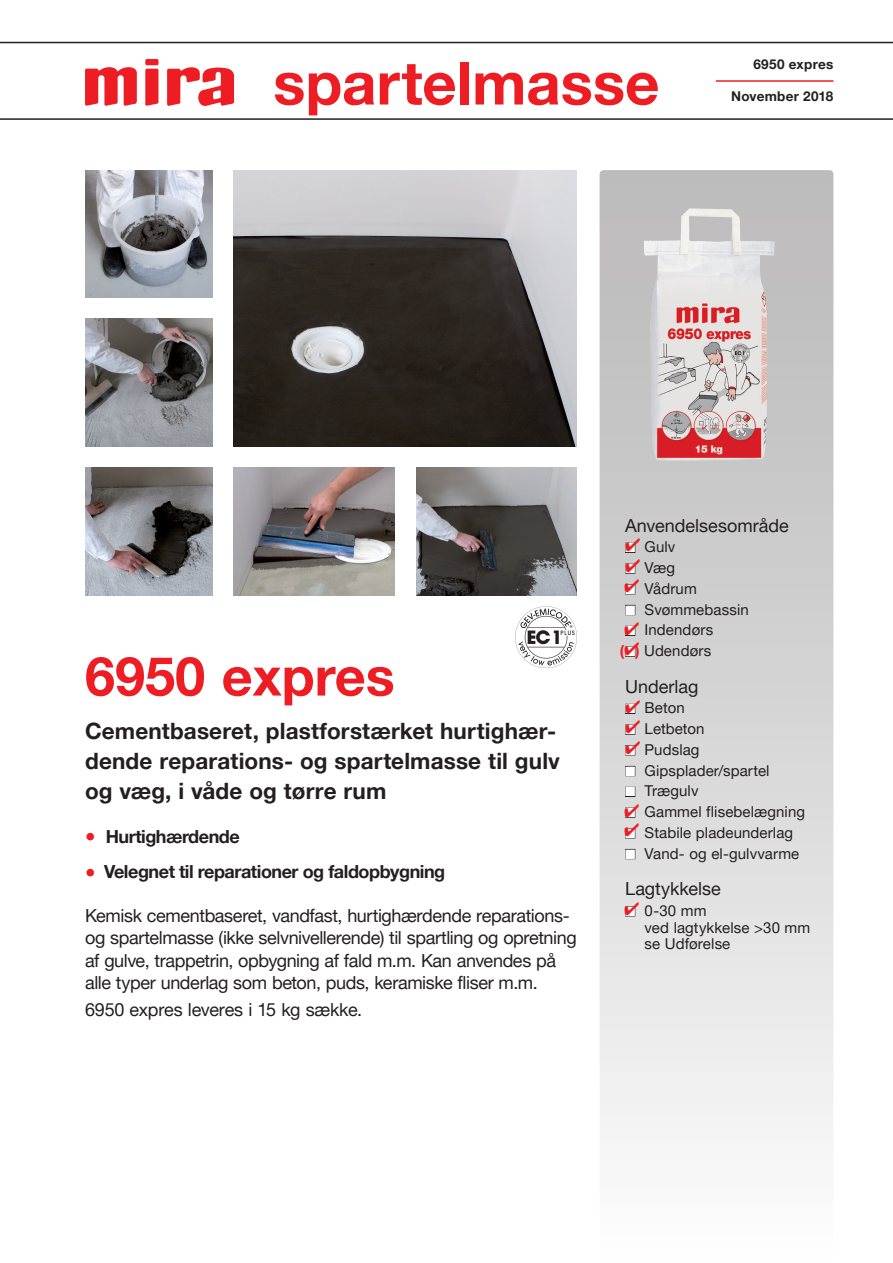
<style>
.page{position:relative;width:893px;height:1263px;background:#fff}
.page>*{position:absolute;margin:0;border:0;box-sizing:border-box;transform-origin:0 0}
.TYPE_OVERSKRIFT{font:700 60px "Helvetica Neue LT Pro";color:#ee1d23}
.over{font:700 54px "Helvetica Neue LT Pro";color:#ee1d23}
.TEKST_UNDER_BILLEDE{font:700 22.5px/30px "Helvetica Neue LT Pro";letter-spacing:.005em;color:#231f20}
.BRØD_side_1{font:18px/22.5px "Helvetica Neue LT Pro";letter-spacing:-.02em;color:#231f20}
.DOTPUNKTER{font:700 18px "Helvetica Neue LT Pro";letter-spacing:-.025em;color:#231f20}
.BRØD_OVERSKRIFT{font:18px "Helvetica Neue LT Pro";color:#231f20}
.PUNKTER_TIL_HØJRE{font:15px "Helvetica Neue LT Pro";letter-spacing:.005em;color:#231f20}
.BRØD{font:700 13.5px "Helvetica Neue LT Pro";letter-spacing:.02em;color:#231f20}
.s1{font-size:21px;color:#ee1d23}
.s2{color:#fff}
.s3{font-weight:700;color:#ee1d23}
</style>
<div class="page">
<div style="left:600px;top:170px;width:233px;height:1093px;background:linear-gradient(to bottom,#b7b6b6,#fafafa);border-radius:4px"></div>
<hr style="left:0;top:118px;width:893px;height:2px;background:#231f20">
<hr style="left:0;top:42px;width:893px;height:1px;background:#231f20">
<svg style="left:145px;top:69px;width:13px;height:37px"></svg>
<div style="left:145px;top:59px;width:13px;height:6px;background:#ee1d23;border-radius:2px"></div>
<svg style="left:85px;top:67px;width:52px;height:39px"></svg>
<svg style="left:167px;top:67px;width:67px;height:39px"></svg>
<img style="left:85px;top:170px;width:128px;height:128px">
<img style="left:85px;top:319px;width:128px;height:127px">
<img style="left:85px;top:468px;width:128px;height:127px">
<img style="left:234px;top:170px;width:343px;height:276px">
<div style="left:625px;top:543px;width:10px;height:10px;border:1px solid #231f20"></div>
<div style="left:625px;top:563px;width:10px;height:10px;border:1px solid #231f20"></div>
<div style="left:625px;top:605px;width:10px;height:10px;border:1px solid #231f20"></div>
<div style="left:625px;top:646px;width:10px;height:10px;border:1px solid #231f20"></div>
<div style="left:625px;top:704px;width:10px;height:10px;border:1px solid #231f20"></div>
<div style="left:625px;top:724px;width:10px;height:10px;border:1px solid #231f20"></div>
<div style="left:625px;top:745px;width:10px;height:10px;border:1px solid #231f20"></div>
<div style="left:625px;top:766px;width:10px;height:10px;border:1px solid #231f20"></div>
<div style="left:625px;top:787px;width:10px;height:10px;border:1px solid #231f20"></div>
<div style="left:625px;top:849px;width:10px;height:10px;border:1px solid #231f20"></div>
<img style="left:234px;top:468px;width:161px;height:127px">
<img style="left:416px;top:468px;width:161px;height:127px">
<hr style="left:716px;top:80px;width:117px;height:2px;background:#ee1d23">
<svg style="left:515px;top:606px;width:62px;height:62px"></svg>
<img style="left:644px;top:208px;width:131px;height:253px">
<svg style="left:626px;top:559px;width:14px;height:13px"></svg>
<svg style="left:626px;top:538px;width:14px;height:15px"></svg>
<svg style="left:625px;top:622px;width:14px;height:14px"></svg>
<svg style="left:626px;top:700px;width:14px;height:14px"></svg>
<svg style="left:626px;top:741px;width:14px;height:15px"></svg>
<svg style="left:626px;top:720px;width:14px;height:14px"></svg>
<svg style="left:625px;top:823px;width:14px;height:13px"></svg>
<svg style="left:625px;top:902px;width:14px;height:15px"></svg>
<svg style="left:625px;top:804px;width:14px;height:13px"></svg>
<svg style="left:625px;top:579px;width:14px;height:16px"></svg>
<svg style="left:625px;top:642px;width:14px;height:13px"></svg>
<p class="TYPE_OVERSKRIFT" style="left:273px;top:46px;width:388px">spartelmasse</p>
<p class="BRØD" style="left:753px;top:55px;width:82px">6950 expres</p>
<p class="BRØD" style="left:731px;top:88px;width:104px">November 2018</p>
<p class="over" style="left:85px;top:643px;width:311px">6950 expres</p>
<p class="TEKST_UNDER_BILLEDE" style="left:85px;top:715px;width:476px">Cementbaseret, plastforstærket hurtighær&shy;dende reparations- og spartelmasse til gulv og væg, i våde og tørre rum</p>
<p class="DOTPUNKTER" style="left:85px;top:825px;width:156px"><span class="s1">•</span> Hurtighærdende</p>
<p class="DOTPUNKTER" style="left:85px;top:860px;width:362px"><span class="s1">•</span> Velegnet til reparationer og faldopbygning</p>
<p class="BRØD_side_1" style="left:85px;top:904px;width:493px">Kemisk cementbaseret, vandfast, hurtighærdende reparations&shy;og spartelmasse (ikke selvnivellerende) til spartling og opretning af gulve, trappetrin, opbygning af fald m.m. Kan anvendes på alle typer underlag som beton, puds, keramiske fliser m.m.</p>
<p class="BRØD_side_1" style="left:85px;top:998px;width:279px">6950 expres leveres i 15 kg sække.</p>
<p class="BRØD_OVERSKRIFT" style="left:625px;top:514px;width:165px">Anvendelsesområde</p>
<p class="PUNKTER_TIL_HØJRE" style="left:625px;top:538px;width:52px"><span class="s2">■</span> Gulv</p>
<p class="PUNKTER_TIL_HØJRE" style="left:625px;top:559px;width:52px"><span class="s2">■</span> Væg</p>
<p class="PUNKTER_TIL_HØJRE" style="left:625px;top:579px;width:73px"><span class="s2">■</span> Vådrum</p>
<p class="PUNKTER_TIL_HØJRE" style="left:625px;top:600px;width:125px"><span class="s2">■</span> Svømmebassin</p>
<p class="PUNKTER_TIL_HØJRE" style="left:625px;top:621px;width:90px"><span class="s2">■</span> Indendørs</p>
<p class="PUNKTER_TIL_HØJRE" style="left:620px;top:642px;width:93px"><span class="s3">(</span><span class="s2">■</span><span class="s3">)</span> Udendørs</p>
<p class="BRØD_OVERSKRIFT" style="left:625px;top:675px;width:75px">Underlag</p>
<p class="PUNKTER_TIL_HØJRE" style="left:625px;top:699px;width:61px"><span class="s2">■</span> Beton</p>
<p class="PUNKTER_TIL_HØJRE" style="left:625px;top:720px;width:81px"><span class="s2">■</span> Letbeton</p>
<p class="PUNKTER_TIL_HØJRE" style="left:625px;top:740px;width:76px"><span class="s2">■</span> Pudslag</p>
<p class="PUNKTER_TIL_HØJRE" style="left:625px;top:761px;width:146px"><span class="s2">■</span> Gipsplader/spartel</p>
<p class="PUNKTER_TIL_HØJRE" style="left:625px;top:782px;width:75px"><span class="s2">■</span> Trægulv</p>
<p class="PUNKTER_TIL_HØJRE" style="left:625px;top:803px;width:181px"><span class="s2">■</span> Gammel flisebelægning</p>
<p class="PUNKTER_TIL_HØJRE" style="left:625px;top:823px;width:170px"><span class="s2">■</span> Stabile pladeunderlag</p>
<p class="PUNKTER_TIL_HØJRE" style="left:625px;top:844px;width:176px"><span class="s2">■</span> Vand- og el-gulvvarme</p>
<p class="BRØD_OVERSKRIFT" style="left:625px;top:878px;width:97px">Lagtykkelse</p>
<p class="PUNKTER_TIL_HØJRE" style="left:625px;top:901px;width:83px"><span class="s2">■</span> 0-30 mm</p>
<p class="PUNKTER_TIL_HØJRE" style="left:645px;top:918px;width:167px">ved lagtykkelse &gt;30 mm</p>
<p class="PUNKTER_TIL_HØJRE" style="left:645px;top:934px;width:87px">se Udførelse</p>
</div>
